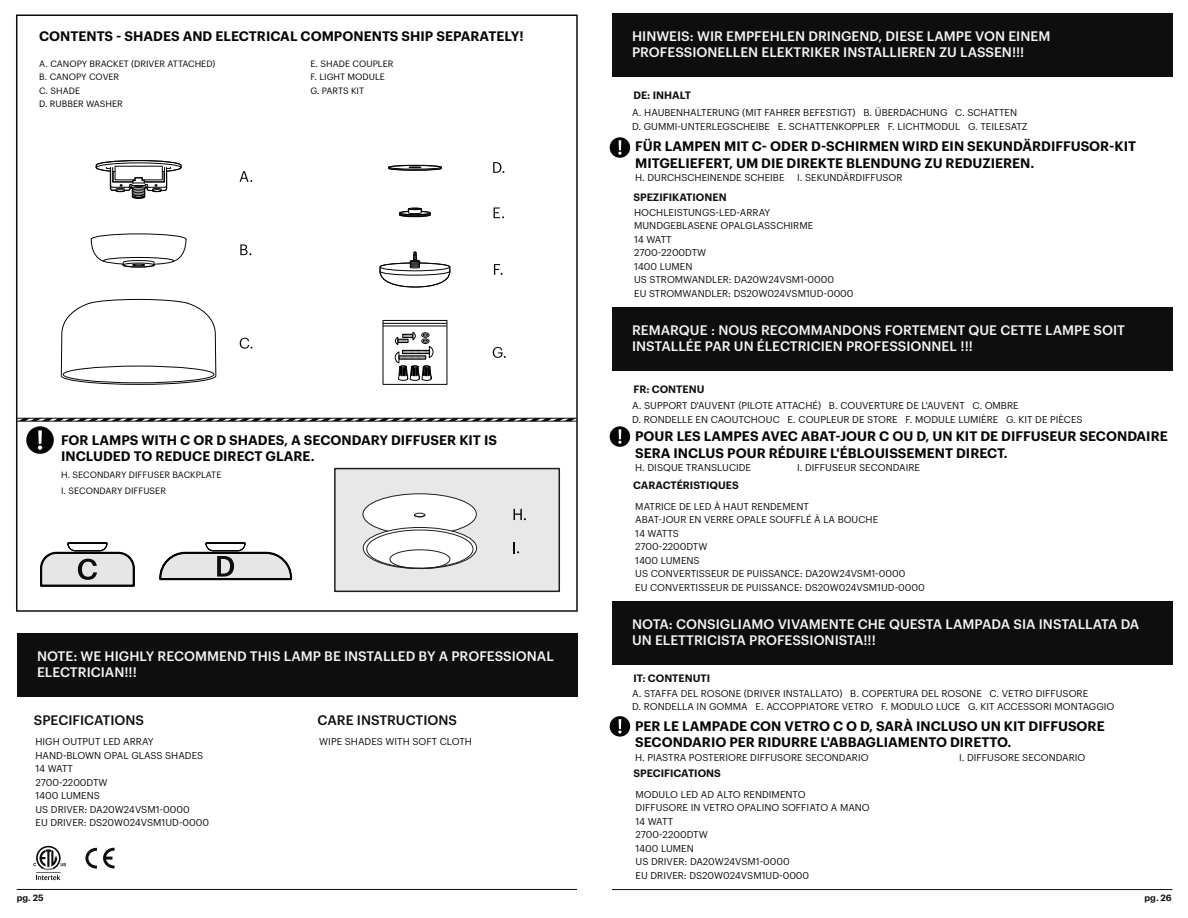
<style>
.page{position:relative;width:1188px;height:918px;background:#fff}
.page>*{position:absolute;margin:0;border:0;box-sizing:border-box;transform-origin:0 0}
.t1{font:600 13.5px/16.5px "Graphik";color:#060606}
.t2{font:500 13.5px/16.2px "Graphik";color:#f4f5f6}
.t3{font:500 13.5px "Graphik";color:#0f0e0e}
.t4{font:600 10.5px "Graphik";color:#0f0e0e}
.t5{font:9.75px/13.5px "Graphik";color:#0f0e0e}
.t6{font:9px/13.5px "Graphik";color:#060606}
.t7{font:600 9px "Graphik";color:#0f0e0e}
</style>
<div class="page">
<hr style="left:17px;top:889px;width:560px;height:1px;background:#0f0e0e">
<hr style="left:17px;top:418px;width:560px;height:1px;background:#0f0e0e">
<hr style="left:17px;top:421px;width:560px;height:1px;background:#0f0e0e">
<svg style="left:85px;top:848px;width:12px;height:21px"></svg>
<svg style="left:103px;top:848px;width:12px;height:20px"></svg>
<svg style="left:33px;top:846px;width:33px;height:34px"></svg>
<div style="left:17px;top:633px;width:560px;height:63px;background:#0f0e0e"></div>
<svg style="left:18px;top:160px;width:558px;height:431px"></svg>
<hr style="left:612px;top:889px;width:560px;height:1px;background:#0f0e0e">
<div style="left:612px;top:14px;width:560px;height:63px;background:#0f0e0e"></div>
<div style="left:612px;top:307px;width:560px;height:64px;background:#0f0e0e"></div>
<div style="left:612px;top:601px;width:560px;height:63px;background:#0f0e0e"></div>
<svg style="left:610px;top:137px;width:20px;height:21px"></svg>
<svg style="left:610px;top:426px;width:20px;height:21px"></svg>
<svg style="left:610px;top:716px;width:20px;height:21px"></svg>
<h1 class="t1" style="left:39px;top:27px;width:486px">CONTENTS - SHADES AND ELECTRICAL COMPONENTS SHIP SEPARATELY!</h1>
<p class="t6" style="left:39px;top:56px;width:178px">A. CANOPY BRACKET (DRIVER ATTACHED)<br>B. CANOPY COVER<br>C. SHADE<br>D. RUBBER WASHER</p>
<p class="t6" style="left:310px;top:56px;width:85px">E. SHADE COUPLER<br>F. LIGHT MODULE<br>G. PARTS KIT</p>
<h1 class="t1" style="left:61px;top:430px;width:437px">FOR LAMPS WITH C OR D SHADES, A SECONDARY DIFFUSER KIT IS<br>INCLUDED TO REDUCE DIRECT GLARE.</h1>
<p class="t6" style="left:61px;top:465px;width:162px;line-height:16.5px">H. SECONDARY DIFFUSER BACKPLATE<br>I. SECONDARY DIFFUSER</p>
<h1 class="t2" style="left:37px;top:647px;width:518px">NOTE: WE HIGHLY RECOMMEND THIS LAMP BE INSTALLED BY A PROFESSIONAL<br>ELECTRICIAN!!!</h1>
<h1 class="t3" style="left:34px;top:710px;width:112px">SPECIFICATIONS</h1>
<p class="t5" style="left:35px;top:734px;width:175px">HIGH OUTPUT LED ARRAY<br>HAND-BLOWN OPAL GLASS SHADES<br>14 WATT<br>2700-2200DTW<br>1400 LUMENS<br>US DRIVER: DA20W24VSM1-0000<br>EU DRIVER: DS20W024VSM1UD-0000</p>
<p class="t7" style="left:17px;top:891px;width:28px">pg. 25</p>
<h1 class="t3" style="left:318px;top:710px;width:141px">CARE INSTRUCTIONS</h1>
<p class="t5" style="left:319px;top:734px;width:154px">WIPE SHADES WITH SOFT CLOTH</p>
<h1 class="t2" style="left:632px;top:27px;width:420px">HINWEIS: WIR EMPFEHLEN DRINGEND, DIESE LAMPE VON EINEM<br>PROFESSIONELLEN ELEKTRIKER INSTALLIEREN ZU LASSEN!!!</h1>
<p class="t4" style="left:633px;top:87px;width:59px">DE: INHALT</p>
<h1 class="t1" style="left:635px;top:137px;width:503px">FÜR LAMPEN MIT C- ODER D-SCHIRMEN WIRD EIN SEKUNDÄRDIFFUSOR-KIT<br>MITGELIEFERT, UM DIE DIREKTE BLENDUNG ZU REDUZIEREN.</h1>
<p class="t5" style="left:635px;top:170px;width:151px">H. DURCHSCHEINENDE SCHEIBE</p>
<p class="t5" style="left:797px;top:170px;width:107px">I. SEKUNDÄRDIFFUSOR</p>
<p class="t5" style="left:632px;top:105px;width:397px">A. HAUBENHALTERUNG (MIT FAHRER BEFESTIGT) B. ÜBERDACHUNG C. SCHATTEN<br>D. GUMMI-UNTERLEGSCHEIBE E. SCHATTENKOPPLER F. LICHTMODUL G. TEILESATZ</p>
<p class="t4" style="left:633px;top:189px;width:95px">SPEZIFIKATIONEN</p>
<p class="t5" style="left:634px;top:205px;width:221px">HOCHLEISTUNGS-LED-ARRAY<br>MUNDGEBLASENE OPALGLASSCHIRME<br>14 WATT<br>2700-2200DTW<br>1400 LUMEN<br>US STROMWANDLER: DA20W24VSM1-0000<br>EU STROMWANDLER: DS20W024VSM1UD-0000</p>
<h1 class="t2" style="left:632px;top:321px;width:494px">REMARQUE : NOUS RECOMMANDONS FORTEMENT QUE CETTE LAMPE SOIT<br>INSTALLÉE PAR UN ÉLECTRICIEN PROFESSIONNEL !!!</h1>
<p class="t4" style="left:633px;top:381px;width:73px">FR: CONTENU</p>
<p class="t5" style="left:632px;top:398px;width:452px">A. SUPPORT D'AUVENT (PILOTE ATTACHÉ) B. COUVERTURE DE L'AUVENT C. OMBRE<br>D. RONDELLE EN CAOUTCHOUC E. COUPLEUR DE STORE F. MODULE LUMIÈRE G. KIT DE PIÈCES</p>
<h1 class="t1" style="left:635px;top:427px;width:534px">POUR LES LAMPES AVEC ABAT-JOUR C OU D, UN KIT DE DIFFUSEUR SECONDAIRE<br>SERA INCLUS POUR RÉDUIRE L'ÉBLOUISSEMENT DIRECT.</h1>
<p class="t5" style="left:635px;top:460px;width:118px">H. DISQUE TRANSLUCIDE</p>
<p class="t5" style="left:797px;top:460px;width:125px">I. DIFFUSEUR SECONDAIRE</p>
<p class="t4" style="left:633px;top:477px;width:107px">CARACTÉRISTIQUES</p>
<p class="t5" style="left:635px;top:498px;width:291px">MATRICE DE LED À HAUT RENDEMENT<br>ABAT-JOUR EN VERRE OPALE SOUFFLÉ À LA BOUCHE<br>14 WATTS<br>2700-2200DTW<br>1400 LUMENS<br>US CONVERTISSEUR DE PUISSANCE: DA20W24VSM1-0000<br>EU CONVERTISSEUR DE PUISSANCE: DS20W024VSM1UD-0000</p>
<h1 class="t2" style="left:632px;top:615px;width:509px">NOTA: CONSIGLIAMO VIVAMENTE CHE QUESTA LAMPADA SIA INSTALLATA DA<br>UN ELETTRICISTA PROFESSIONISTA!!!</h1>
<p class="t4" style="left:633px;top:670px;width:78px">IT: CONTENUTI</p>
<p class="t5" style="left:632px;top:686px;width:484px">A. STAFFA DEL ROSONE (DRIVER INSTALLATO) B. COPERTURA DEL ROSONE C. VETRO DIFFUSORE<br>D. RONDELLA IN GOMMA E. ACCOPPIATORE VETRO F. MODULO LUCE G. KIT ACCESSORI MONTAGGIO</p>
<h1 class="t1" style="left:635px;top:716px;width:471px">PER LE LAMPADE CON VETRO C O D, SARÀ INCLUSO UN KIT DIFFUSORE<br>SECONDARIO PER RIDURRE L'ABBAGLIAMENTO DIRETTO.</h1>
<p class="t5" style="left:635px;top:749px;width:235px">H. PIASTRA POSTERIORE DIFFUSORE SECONDARIO</p>
<p class="t5" style="left:959px;top:749px;width:128px">I. DIFFUSORE SECONDARIO</p>
<p class="t4" style="left:633px;top:765px;width:89px">SPECIFICATIONS</p>
<p class="t5" style="left:636px;top:787px;width:236px">MODULO LED AD ALTO RENDIMENTO<br>DIFFUSORE IN VETRO OPALINO SOFFIATO A MANO<br>14 WATT<br>2700-2200DTW<br>1400 LUMEN<br>US DRIVER: DA20W24VSM1-0000<br>EU DRIVER: DS20W024VSM1UD-0000</p>
<p class="t7" style="left:1145px;top:891px;width:29px">pg. 26</p>
</div>
